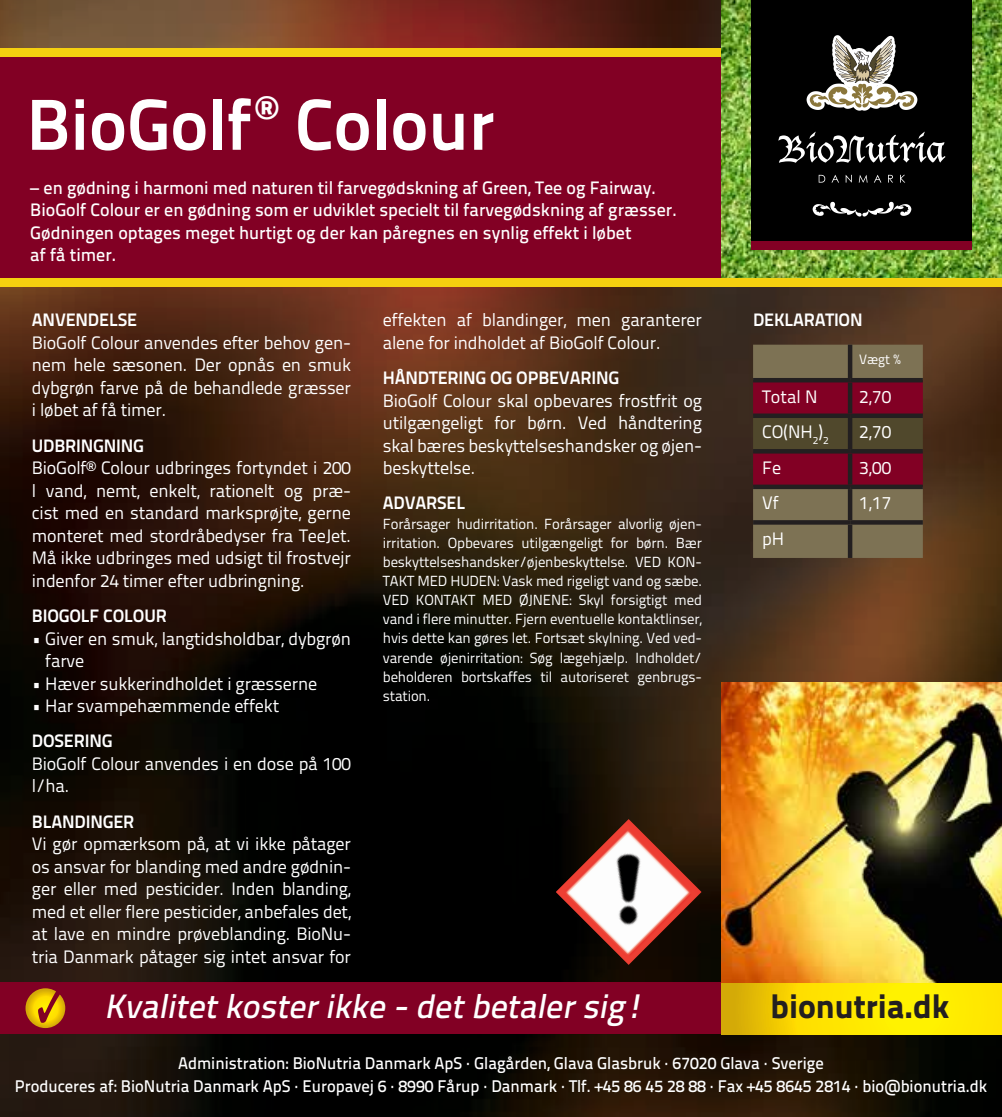
<style>
.page{position:relative;width:1002px;height:1117px;background:#fff}
.page>*{position:absolute;margin:0;border:0;box-sizing:border-box;transform-origin:0 0}
.t1{font:700 72px "Titillium Text 22 L";color:#fff}
.t2{font:italic 500 33.75px "Titillium Text 22 L";color:#fff}
.t3{font:800 33.75px "Titillium Text 22 L";color:#231f20}
.t4{font:18px/22.5px "Titillium Text 22 L";letter-spacing:-.01em;color:#fff;text-align:justify}
.t5{font:500 18px/22.5px "Titillium Text 22 L";color:#fff}
.t6{font:700 18px "Titillium Text 22 L";letter-spacing:-.01em;color:#fff}
.t7{font:500 16.88px/22.5px "Titillium Text 22 L";color:#fff;text-align:center}
.t8{font:14.62px/19.1px "Titillium Text 22 L";letter-spacing:-.01em;color:#fff;text-align:justify}
.t9{font:13.5px "Titillium Text 22 L";color:#fff}
</style>
<div class="page">
<img style="left:0;top:0;width:1001px;height:1116px">
<div style="left:0;top:52px;width:1001px;height:230px;background:#820024"></div>
<div style="left:0;top:48px;width:1001px;height:9px;background:#f5d00f"></div>
<img style="left:721px;top:0;width:280px;height:277px">
<div style="left:751px;top:0;width:221px;height:243px;background:#000"></div>
<div style="left:751px;top:241px;width:221px;height:9px;background:#820024"></div>
<svg style="left:806px;top:35px;width:111px;height:76px"></svg>
<svg style="left:812px;top:201px;width:99px;height:15px"></svg>
<svg style="left:778px;top:131px;width:167px;height:32px"></svg>
<svg style="left:818px;top:175px;width:7px;height:7px"></svg>
<svg style="left:831px;top:175px;width:7px;height:7px"></svg>
<svg style="left:845px;top:175px;width:6px;height:7px"></svg>
<svg style="left:858px;top:175px;width:9px;height:7px"></svg>
<svg style="left:874px;top:175px;width:7px;height:7px"></svg>
<svg style="left:888px;top:175px;width:4px;height:7px"></svg>
<svg style="left:900px;top:175px;width:5px;height:7px"></svg>
<div style="left:0;top:277px;width:1001px;height:9px;background:#f5d00f"></div>
<div style="left:0;top:982px;width:734px;height:51px;background:#820024"></div>
<svg style="left:721px;top:982px;width:280px;height:51px;background:#f6db01"></svg>
<svg style="left:26px;top:988px;width:39px;height:39px"></svg>
<svg style="left:38px;top:988px;width:27px;height:34px"></svg>
<img style="left:721px;top:682px;width:280px;height:300px">
<img style="left:555px;top:818px;width:146px;height:146px">
<svg style="left:753px;top:344px;width:169px;height:214px;background:#76453d"></svg>
<div style="left:847px;top:344px;width:5px;height:34px;background:#231f20"></div>
<hr style="left:753px;top:378px;width:97px;height:4px;background:#231f20">
<hr style="left:850px;top:378px;width:72px;height:4px;background:#231f20">
<div style="left:847px;top:382px;width:5px;height:31px;background:#231f20"></div>
<div style="left:753px;top:413px;width:97px;height:5px;background:#231f20"></div>
<div style="left:850px;top:413px;width:72px;height:5px;background:#231f20"></div>
<div style="left:847px;top:418px;width:5px;height:31px;background:#231f20"></div>
<hr style="left:753px;top:449px;width:97px;height:4px;background:#231f20">
<hr style="left:850px;top:449px;width:72px;height:4px;background:#231f20">
<div style="left:847px;top:453px;width:5px;height:31px;background:#231f20"></div>
<div style="left:753px;top:484px;width:97px;height:5px;background:#231f20"></div>
<div style="left:850px;top:484px;width:72px;height:5px;background:#231f20"></div>
<div style="left:847px;top:489px;width:5px;height:31px;background:#231f20"></div>
<div style="left:847px;top:524px;width:5px;height:34px;background:#231f20"></div>
<svg style="left:753px;top:520px;width:97px;height:4px"></svg>
<svg style="left:850px;top:520px;width:72px;height:4px"></svg>
<h1 class="t1" style="left:27px;top:69px;width:469px">BioGolf<sup>®</sup> Colour</h1>
<p class="t5" style="left:30px;top:175px;width:648px">– en gødning i harmoni med naturen til farvegødskning af Green, Tee og Fairway.<br>BioGolf Colour er en gødning som er udviklet specielt til farvegødskning af græsser.<br>Gødningen optages meget hurtigt og der kan påregnes en synlig effekt i løbet<br>af få timer.</p>
<p class="t6" style="left:32px;top:306px;width:107px">ANVENDELSE</p>
<p class="t4" style="left:32px;top:330px;width:320px">BioGolf Colour anvendes efter behov gen&shy;nem hele sæsonen. Der opnås en smuk dybgrøn farve på de behandlede græsser i løbet af få timer.</p>
<p class="t6" style="left:32px;top:431px;width:114px">UDBRINGNING</p>
<p class="t4" style="left:32px;top:455px;width:320px">BioGolf® Colour udbringes fortyndet i 200 l vand, nemt, enkelt, rationelt og præ&shy;cist med en standard marksprøjte, gerne monteret med stordråbedyser fra TeeJet.<br>Må ikke udbringes med udsigt til frostvejr indenfor 24 timer efter udbringning.</p>
<p class="t6" style="left:32px;top:601px;width:136px">BIOGOLF COLOUR</p>
<p class="t4" style="left:45px;top:626px;width:307px;text-indent:-13px">• Giver en smuk, langtidsholdbar, dybgrøn farve</p>
<p class="t4" style="left:32px;top:671px;width:287px">• Hæver sukkerindholdet i græsserne</p>
<p class="t4" style="left:32px;top:693px;width:249px">• Har svampehæmmende effekt</p>
<p class="t6" style="left:32px;top:727px;width:82px">DOSERING</p>
<p class="t4" style="left:32px;top:751px;width:320px">BioGolf Colour anvendes i en dose på 100 l/ha.</p>
<p class="t6" style="left:32px;top:807px;width:104px">BLANDINGER</p>
<p class="t4" style="left:32px;top:831px;width:320px">Vi gør opmærksom på, at vi ikke påtager os ansvar for blanding med andre gødnin&shy;ger eller med pesticider. Inden blanding, med et eller flere pesticider, anbefales det, at lave en mindre prøveblanding. BioNu&shy;tria Danmark påtager sig intet ansvar for</p>
<p class="t4" style="left:383px;top:308px;width:320px">effekten af blandinger, men garanterer alene for indholdet af BioGolf Colour.</p>
<p class="t6" style="left:383px;top:364px;width:238px">HÅNDTERING OG OPBEVARING</p>
<p class="t4" style="left:383px;top:388px;width:320px">BioGolf Colour skal opbevares frostfrit og utilgængeligt for børn. Ved håndtering skal bæres beskyttelseshandsker og øjen&shy;beskyttelse.</p>
<p class="t6" style="left:383px;top:489px;width:84px">ADVARSEL</p>
<p class="t8" style="left:383px;top:513px;width:320px">Forårsager hudirritation. Forårsager alvorlig øjen&shy;irritation. Opbevares utilgængeligt for børn. Bær beskyttelseshandsker/øjenbeskyttelse. VED KON-TAKT MED HUDEN: Vask med rigeligt vand og sæbe.<br>VED KONTAKT MED ØJNENE: Skyl forsigtigt med vand i flere minutter. Fjern eventuelle kontaktlinser, hvis dette kan gøres let. Fortsæt skylning. Ved ved&shy;varende øjenirritation: Søg lægehjælp. Indholdet/ beholderen bortskaffes til autoriseret genbrugs&shy;station.</p>
<p class="t6" style="left:753px;top:306px;width:111px">DEKLARATION</p>
<p class="t9" style="left:859px;top:349px;width:43px">Vægt %</p>
<p class="t4" style="left:762px;top:384px;width:57px">Total N</p>
<p class="t4" style="left:859px;top:384px;width:34px">2,70</p>
<p class="t4" style="left:762px;top:419px;width:68px">CO(NH<sub>2</sub>)<sub>2</sub></p>
<p class="t4" style="left:859px;top:419px;width:34px">2,70</p>
<p class="t4" style="left:762px;top:455px;width:21px">Fe</p>
<p class="t4" style="left:859px;top:455px;width:34px">3,00</p>
<p class="t4" style="left:762px;top:490px;width:18px">Vf</p>
<p class="t4" style="left:859px;top:490px;width:34px">1,17</p>
<p class="t4" style="left:762px;top:526px;width:24px">pH</p>
<h2 class="t2" style="left:104px;top:980px;width:548px">Kvalitetkosterikke -detbetalersig!</h2>
<h2 class="t3" style="left:770px;top:979px;width:180px">bionutria.dk</h2>
<p class="t7" style="left:15px;top:1050px;width:973px">Administration: BioNutria Danmark ApS · Glagården, Glava Glasbruk · 67020 Glava · Sverige<br>Produceres af: BioNutria Danmark ApS · Europavej 6 · 8990 Fårup · Danmark · Tlf. +45 86 45 28 88 · Fax +45 8645 2814 · bio@bionutria.dk</p>
</div>
